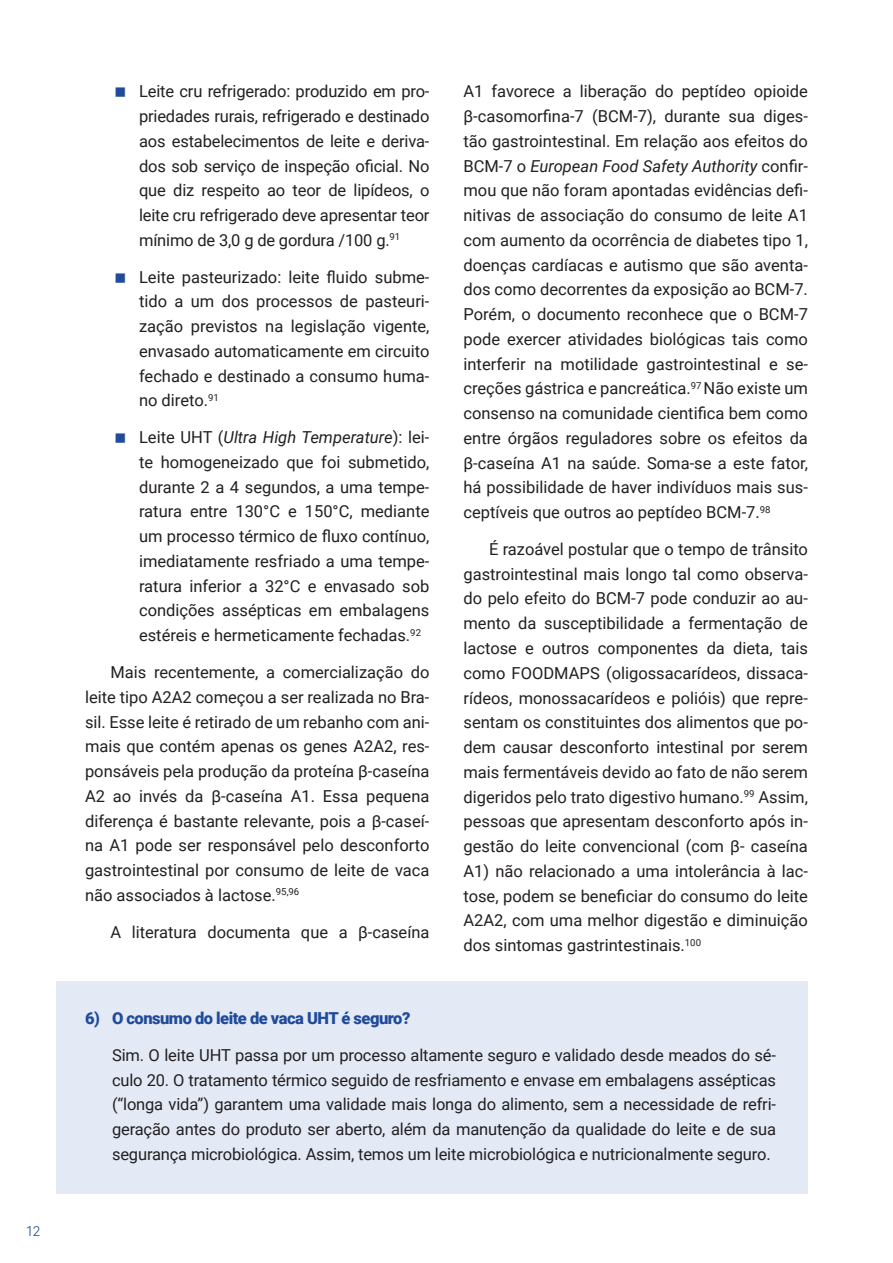
<style>
.page{position:relative;width:893px;height:1263px;background:#fff}
.page>*{position:absolute;margin:0;border:0;box-sizing:border-box;transform-origin:0 0}
.t1{font:16.5px/24.8px "Roboto";color:#231f20;text-align:justify}
.t2{font:900 16.5px "Roboto";letter-spacing:-.03em;color:#204b9a}
.t3{font:300 13.5px "Inter";color:#204b9a}
.s1{font-style:italic}
</style>
<div class="page">
<div style="left:57px;top:981px;width:751px;height:213px;background:#e3eaf6"></div>
<p class="t3" style="left:27px;top:1221px;width:16px">12</p>
<p class="t1" style="left:139px;top:79px;width:292px">Leite cru refrigerado: produzido em pro&shy;priedades rurais, refrigerado e destinado aos estabelecimentos de leite e deriva&shy;dos sob serviço de inspeção oficial. No que diz respeito ao teor de lipídeos, o leite cru refrigerado deve apresentar teor mínimo de 3,0 g de gordura /100 g.<sup>91</sup></p>
<p class="t1" style="left:139px;top:264px;width:292px">Leite pasteurizado: leite fluido subme&shy;tido a um dos processos de pasteuri&shy;zação previstos na legislação vigente, envasado automaticamente em circuito fechado e destinado a consumo huma&shy;no direto.<sup>91</sup></p>
<p class="t1" style="left:139px;top:424px;width:292px">Leite UHT (<span class="s1">Ultra High Temperature</span>): lei&shy;te homogeneizado que foi submetido, durante 2 a 4 segundos, a uma tempe&shy;ratura entre 130°C e 150°C, mediante um processo térmico de fluxo contínuo, imediatamente resfriado a uma tempe&shy;ratura inferior a 32°C e envasado sob condições assépticas em embalagens estéreis e hermeticamente fechadas.<sup>92</sup></p>
<p class="t1" style="left:85px;top:659px;width:346px;text-indent:26px">Mais recentemente, a comercialização do leite tipo A2A2 começou a ser realizada no Bra&shy;sil. Esse leite é retirado de um rebanho com ani&shy;mais que contém apenas os genes A2A2, res&shy;ponsáveis pela produção da proteína β-caseína A2 ao invés da β-caseína A1. Essa pequena diferença é bastante relevante, pois a β-caseí&shy;na A1 pode ser responsável pelo desconforto gastrointestinal por consumo de leite de vaca não associados à lactose.<sup>95,96</sup></p>
<p class="t1" style="left:111px;top:919px;width:320px">A literatura documenta que a β-caseína</p>
<p class="t1" style="left:463px;top:79px;width:346px">A1 favorece a liberação do peptídeo opioide β-casomorfina-7 (BCM-7), durante sua diges&shy;tão gastrointestinal. Em relação aos efeitos do BCM-7 o <span class="s1">European Food Safety Authority</span> confir&shy;mou que não foram apontadas evidências defi&shy;nitivas de associação do consumo de leite A1 com aumento da ocorrência de diabetes tipo 1, doenças cardíacas e autismo que são aventa&shy;dos como decorrentes da exposição ao BCM-7.<br>Porém, o documento reconhece que o BCM-7 pode exercer atividades biológicas tais como interferir na motilidade gastrointestinal e se&shy;creções gástrica e pancreática.<sup>97</sup> Não existe um consenso na comunidade cientifica bem como entre órgãos reguladores sobre os efeitos da β-caseína A1 na saúde. Soma-se a este fator, há possibilidade de haver indivíduos mais sus&shy;ceptíveis que outros ao peptídeo BCM-7.<sup>98</sup></p>
<p class="t1" style="left:463px;top:536px;width:346px;text-indent:26px">É razoável postular que o tempo de trânsito gastrointestinal mais longo tal como observa&shy;do pelo efeito do BCM-7 pode conduzir ao au&shy;mento da susceptibilidade a fermentação de lactose e outros componentes da dieta, tais como FOODMAPS (oligossacarídeos, dissaca&shy;rídeos, monossacarídeos e polióis) que repre&shy;sentam os constituintes dos alimentos que po&shy;dem causar desconforto intestinal por serem mais fermentáveis devido ao fato de não serem digeridos pelo trato digestivo humano.<sup>99</sup> Assim, pessoas que apresentam desconforto após in&shy;gestão do leite convencional (com β- caseína A1) não relacionado a uma intolerância à lac&shy;tose, podem se beneficiar do consumo do leite A2A2, com uma melhor digestão e diminuição dos sintomas gastrintestinais.<sup>100</sup></p>
<p class="t2" style="left:85px;top:1006px;width:327px">6) O consumo do leite de vaca UHT é seguro?</p>
<p class="t1" style="left:112px;top:1042px;width:666px">Sim. O leite UHT passa por um processo altamente seguro e validado desde meados do sé&shy;culo 20. O tratamento térmico seguido de resfriamento e envase em embalagens assépticas (“longa vida”) garantem uma validade mais longa do alimento, sem a necessidade de refri&shy;geração antes do produto ser aberto, além da manutenção da qualidade do leite e de sua segurança microbiológica. Assim, temos um leite microbiológica e nutricionalmente seguro.</p>
</div>
